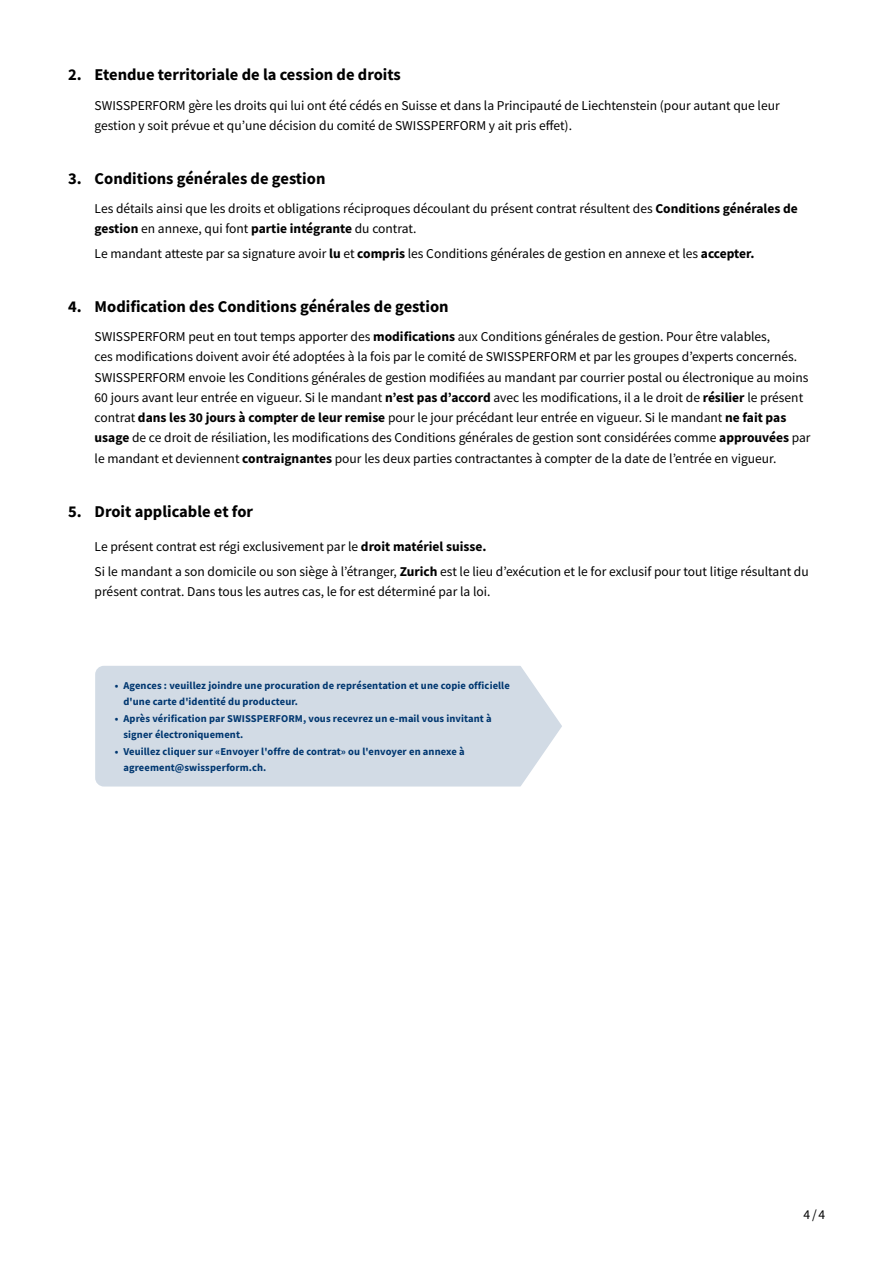
<style>
.page{position:relative;width:893px;height:1263px;background:#fff}
.page>*{position:absolute;margin:0;border:0;box-sizing:border-box;transform-origin:0 0}
.t1{font:700 16.5px "Source Sans Pro";color:#000}
.t2{font:13.5px/20.2px "Source Sans Pro";color:#000}
.t3{font:700 10.5px/16.5px "Source Sans Pro";letter-spacing:.01em;color:#003770}
.s1{font-weight:700}
</style>
<div class="page">
<div style="left:95px;top:666px;width:489px;height:120px;background:#d2dbe5;border-radius:9px"></div>
<svg style="left:520px;top:666px;width:64px;height:121px"></svg>
<p class="t1" style="left:68px;top:64px;width:334px">2. Etendue territoriale de la cession de droits</p>
<p class="t2" style="left:95px;top:95px;width:687px">SWISSPERFORM gère les droits qui lui ont été cédés en Suisse et dans la Principauté de Liechtenstein (pour autant que leur gestion y soit prévue et qu’une décision du comité de SWISSPERFORM y ait pris effet).</p>
<p class="t1" style="left:68px;top:167px;width:15px">3.</p>
<p class="t1" style="left:95px;top:167px;width:232px">Conditions générales de gestion</p>
<p class="t2" style="left:95px;top:198px;width:705px">Les détails ainsi que les droits et obligations réciproques découlant du présent contrat résultent des <span class="s1">Conditions générales de gestion</span> en annexe, qui font <span class="s1">partie intégrante</span> du contrat.</p>
<p class="t2" style="left:95px;top:243px;width:661px">Le mandant atteste par sa signature avoir <span class="s1">lu</span> et <span class="s1">compris</span> les Conditions générales de gestion en annexe et les <span class="s1">accepter.</span></p>
<p class="t1" style="left:68px;top:295px;width:15px">4.</p>
<p class="t1" style="left:95px;top:295px;width:356px">Modification des Conditions générales de gestion</p>
<p class="t2" style="left:95px;top:326px;width:717px">SWISSPERFORM peut en tout temps apporter des <span class="s1">modifications</span> aux Conditions générales de gestion. Pour être valables,<br>ces modifications doivent avoir été adoptées à la fois par le comité de SWISSPERFORM et par les groupes d’experts concernés.<br>SWISSPERFORM envoie les Conditions générales de gestion modifiées au mandant par courrier postal ou électronique au moins 60 jours avant leur entrée en vigueur. Si le mandant <span class="s1">n’est pas d’accord</span> avec les modifications, il a le droit de <span class="s1">résilier</span> le présent contrat <span class="s1">dans les 30 jours à compter de leur remise</span> pour le jour précédant leur entrée en vigueur. Si le mandant <span class="s1">ne fait pas usage</span> de ce droit de résiliation, les modifications des Conditions générales de gestion sont considérées comme <span class="s1">approuvées</span> par le mandant et deviennent <span class="s1">contraignantes</span> pour les deux parties contractantes à compter de la date de l’entrée en vigueur.</p>
<p class="t1" style="left:68px;top:500px;width:187px">5. Droit applicable et for</p>
<p class="t2" style="left:95px;top:534px;width:716px;line-height:24.5px">Le présent contrat est régi exclusivement par le <span class="s1">droit matériel suisse.<br></span>Si le mandant a son domicile ou son siège à l’étranger, <span class="s1">Zurich</span> est le lieu d’exécution et le for exclusif pour tout litige résultant du</p>
<p class="t2" style="left:95px;top:581px;width:397px">présent contrat. Dans tous les autres cas, le for est déterminé par la loi.</p>
<p class="t3" style="left:123px;top:677px;width:388px;text-indent:-9px">• Agences : veuillez joindre une procuration de représentation et une copie officielle d'une carte d'identité du producteur.</p>
<p class="t3" style="left:123px;top:710px;width:370px;text-indent:-9px">• Après vérification par SWISSPERFORM, vous recevrez un e-mail vous invitant à signer électroniquement.</p>
<p class="t3" style="left:123px;top:743px;width:343px;text-indent:-9px">• Veuillez cliquer sur «Envoyer l'offre de contrat» ou l'envoyer en annexe à agreement@swissperform.ch.</p>
<p class="t2" style="left:804px;top:1204px;width:23px">4/4</p>
</div>
